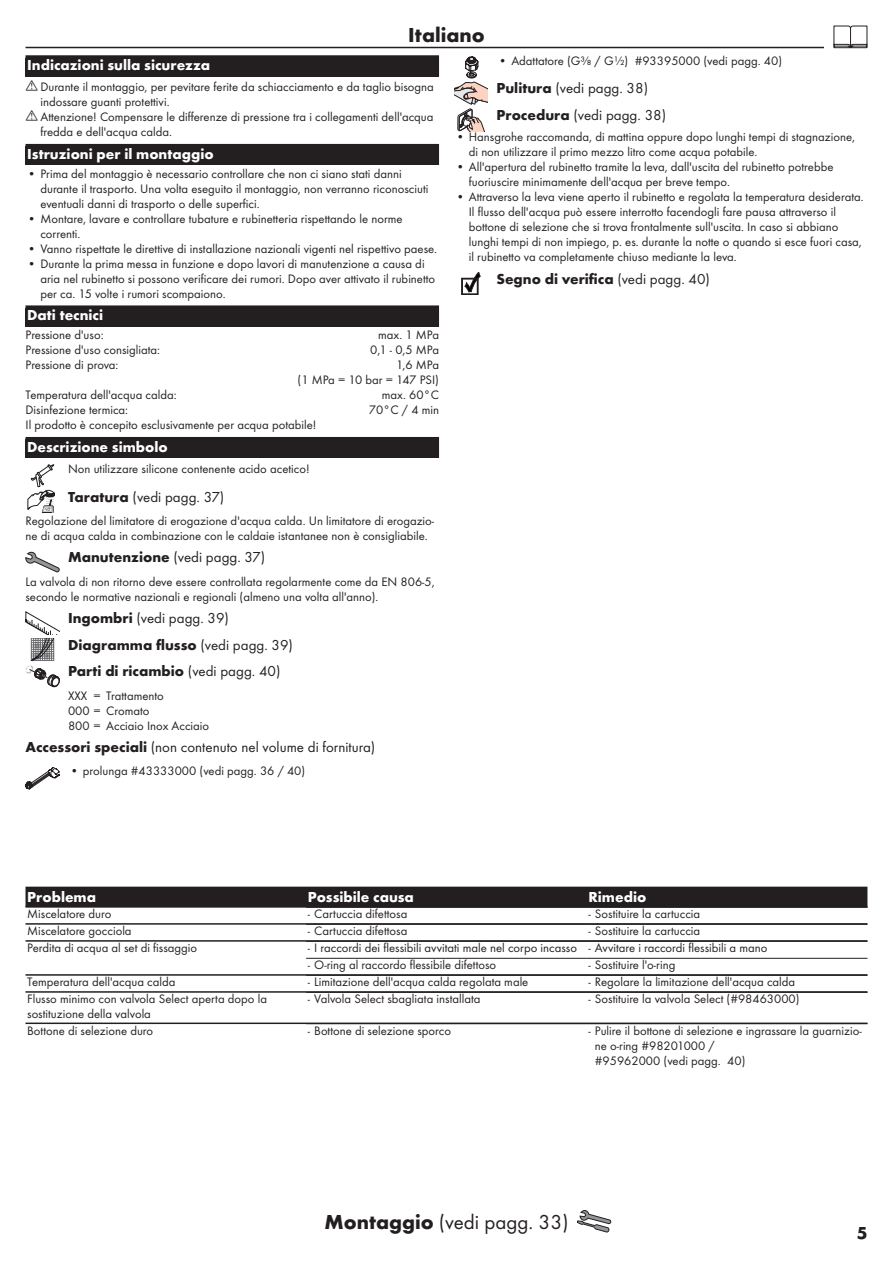
<style>
.page{position:relative;width:893px;height:1263px;background:#fff}
.page>*{position:absolute;margin:0;border:0;box-sizing:border-box;transform-origin:0 0}
.Montage_mit_Symbol_I{font:21px "Futura TOT Boo";color:#231f20}
.Sprache_Rahmenwechse{font:700 21px "Futura TOT";color:#231f20}
.t1{font:700 18px "Futura TOT";color:#231f20}
.Ueberschrift_Grafik{font:15px "Futura TOT Boo";color:#231f20}
.Ueberschrift_Grafik-2{font:700 15px "Futura TOT";color:#231f20}
.Ueberschrift_IT{font:700 15px "Futura TOT";color:#fff}
.Ueberschrift_nach_Gr{font:15px "Futura TOT Boo";color:#231f20}
.Tabelle_Kopf_IT{font:700 15px "Futura TOT";color:#fff}
.Ueberschrift___IT{font:700 15px "Futura TOT";color:#fff}
.Normaltext_nach_Graf{font:12.75px/15px "Futura TOT Boo";color:#231f20}
.Techn__Daten_IT{font:12.75px/15px "Futura TOT Boo";color:#231f20;text-align:right}
.Tabelle_Spalte_A4_IT{font:12.75px/15px "Futura TOT Boo";color:#231f20}
.Farbe_IT{font:12.75px/15px "Futura TOT Boo";color:#231f20}
.Normaltext_Grafik_IT{font:12.75px "Futura TOT Boo";color:#231f20}
.s1{font-family:"Futura TOT";font-weight:700}
.s2{font-family:"Futura TOT Boo";font-weight:400}
</style>
<div class="page">
<hr style="left:26px;top:47px;width:841px;height:1px;background:#231f20">
<div style="left:825px;top:26px;width:51px;height:25px;background:#fff"></div>
<svg style="left:833px;top:26px;width:34px;height:22px"></svg>
<svg style="left:577px;top:1210px;width:34px;height:22px"></svg>
<div style="left:26px;top:55px;width:413px;height:21px;background:#231f20"></div>
<div style="left:26px;top:144px;width:413px;height:21px;background:#231f20"></div>
<div style="left:26px;top:308px;width:413px;height:19px;background:#231f20"></div>
<div style="left:26px;top:305px;width:413px;height:21px;background:#231f20"></div>
<div style="left:26px;top:437px;width:413px;height:21px;background:#231f20"></div>
<svg style="left:27px;top:464px;width:28px;height:49px"></svg>
<svg style="left:26px;top:552px;width:34px;height:20px"></svg>
<svg style="left:26px;top:611px;width:34px;height:76px"></svg>
<svg style="left:26px;top:767px;width:34px;height:22px"></svg>
<svg style="left:454px;top:57px;width:34px;height:74px"></svg>
<svg style="left:462px;top:272px;width:18px;height:23px"></svg>
<div style="left:26px;top:887px;width:841px;height:19px;background:#231f20"></div>
<hr style="left:26px;top:906px;width:841px;height:2px;background:#231f20">
<hr style="left:26px;top:923px;width:841px;height:2px;background:#231f20">
<hr style="left:26px;top:940px;width:841px;height:2px;background:#231f20">
<hr style="left:306px;top:958px;width:281px;height:1px;background:#231f20">
<hr style="left:587px;top:958px;width:280px;height:1px;background:#231f20">
<hr style="left:26px;top:974px;width:841px;height:2px;background:#231f20">
<hr style="left:26px;top:991px;width:841px;height:2px;background:#231f20">
<hr style="left:26px;top:1022px;width:841px;height:2px;background:#231f20">
<p class="Sprache_Rahmenwechse" style="left:408px;top:22px;width:78px">Italiano</p>
<p class="Ueberschrift___IT" style="left:27px;top:56px;width:185px">Indicazioni sulla sicurezza</p>
<p class="Normaltext_nach_Graf" style="left:40px;top:79px;width:395px">Durante il montaggio, per pevitare ferite da schiacciamento e da taglio bisogna indossare guanti protettivi.</p>
<p class="Normaltext_nach_Graf" style="left:40px;top:109px;width:395px">Attenzione! Compensare le differenze di pressione tra i collegamenti dell'acqua fredda e dell'acqua calda.</p>
<p class="Ueberschrift_IT" style="left:27px;top:144px;width:188px">Istruzioni per il montaggio</p>
<p class="Normaltext_nach_Graf" style="left:40px;top:166px;width:389px;text-indent:-13px">• Prima del montaggio è necessario controllare che non ci siano stati danni durante il trasporto. Una volta eseguito il montaggio, non verranno riconosciuti eventuali danni di trasporto o delle superfici.</p>
<p class="Normaltext_nach_Graf" style="left:40px;top:211px;width:364px;text-indent:-13px">• Montare, lavare e controllare tubature e rubinetteria rispettando le norme correnti.</p>
<p class="Normaltext_nach_Graf" style="left:28px;top:241px;width:411px">• Vanno rispettate le direttive di installazione nazionali vigenti nel rispettivo paese.</p>
<p class="Normaltext_nach_Graf" style="left:40px;top:256px;width:396px;text-indent:-13px">• Durante la prima messa in funzione e dopo lavori di manutenzione a causa di aria nel rubinetto si possono verificare dei rumori. Dopo aver attivato il rubinetto per ca. 15 volte i rumori scompaiono.</p>
<p class="Ueberschrift_IT" style="left:27px;top:306px;width:77px">Dati tecnici</p>
<p class="Techn__Daten_IT" style="left:26px;top:327px;width:80px">Pressione d'uso:</p>
<p class="Techn__Daten_IT" style="left:378px;top:327px;width:62px">max. 1 MPa</p>
<p class="Techn__Daten_IT" style="left:26px;top:342px;width:136px">Pressione d'uso consigliata:</p>
<p class="Techn__Daten_IT" style="left:370px;top:342px;width:70px">0,1 - 0,5 MPa</p>
<p class="Techn__Daten_IT" style="left:26px;top:357px;width:95px">Pressione di prova:</p>
<p class="Techn__Daten_IT" style="left:298px;top:357px;width:143px">1,6 MPa<br>(1 MPa = 10 bar = 147 PSI)</p>
<p class="Techn__Daten_IT" style="left:26px;top:387px;width:153px">Temperatura dell'acqua calda:</p>
<p class="Techn__Daten_IT" style="left:382px;top:387px;width:59px">max. 60°C</p>
<p class="Techn__Daten_IT" style="left:26px;top:402px;width:104px">Disinfezione termica:</p>
<p class="Techn__Daten_IT" style="left:369px;top:402px;width:72px">70°C / 4 min</p>
<p class="Techn__Daten_IT" style="left:26px;top:417px;width:292px">Il prodotto è concepito esclusivamente per acqua potabile!</p>
<p class="Ueberschrift_IT" style="left:27px;top:437px;width:142px">Descrizione simbolo</p>
<p class="Normaltext_Grafik_IT" style="left:68px;top:461px;width:243px">Non utilizzare silicone contenente acido acetico!</p>
<p class="Ueberschrift_Grafik" style="left:68px;top:488px;width:158px"><span class="s1">Taratura</span> (vedi pagg. 37)</p>
<p class="Normaltext_nach_Graf" style="left:26px;top:513px;width:410px">Regolazione del limitatore di erogazione d'acqua calda. Un limitatore di erogazio&shy;ne di acqua calda in combinazione con le caldaie istantanee non è consigliabile.</p>
<p class="Ueberschrift_Grafik" style="left:68px;top:548px;width:199px"><span class="s1">Manutenzione</span> (vedi pagg. 37)</p>
<p class="Normaltext_nach_Graf" style="left:26px;top:574px;width:411px">La valvola di non ritorno deve essere controllata regolarmente come da EN 806-5, secondo le normative nazionali e regionali (almeno una volta all'anno).</p>
<p class="Ueberschrift_Grafik" style="left:68px;top:609px;width:162px"><span class="s1">Ingombri</span> (vedi pagg. 39)</p>
<p class="Ueberschrift_Grafik-2" style="left:68px;top:635px;width:226px">Diagramma flusso <span class="s2">(vedi pagg. 39)</span></p>
<p class="Ueberschrift_Grafik-2" style="left:68px;top:662px;width:214px">Parti di ricambio <span class="s2">(vedi pagg. 40)</span></p>
<p class="Farbe_IT" style="left:68px;top:688px;width:143px">XXX = Trattamento<br>000 = Cromato<br>800 = Acciaio Inox Acciaio</p>
<p class="Ueberschrift_nach_Gr" style="left:26px;top:738px;width:351px"><span class="s1">Accessori speciali</span> (non contenuto nel volume di fornitura)</p>
<p class="Normaltext_nach_Graf" style="left:70px;top:763px;width:237px">• prolunga #43333000 (vedi pagg. 36 / 40)</p>
<p class="Normaltext_nach_Graf" style="left:499px;top:53px;width:285px">• Adattatore (G⅜ / G½) #93395000 (vedi pagg. 40)</p>
<p class="Ueberschrift_Grafik" style="left:496px;top:80px;width:153px"><span class="s1">Pulitura</span> (vedi pagg. 38)</p>
<p class="Ueberschrift_Grafik" style="left:496px;top:106px;width:171px"><span class="s1">Procedura</span> (vedi pagg. 38)</p>
<p class="Normaltext_nach_Graf" style="left:469px;top:130px;width:388px;text-indent:-13px">• Hansgrohe raccomanda, di mattina oppure dopo lunghi tempi di stagnazione, di non utilizzare il primo mezzo litro come acqua potabile.</p>
<p class="Normaltext_nach_Graf" style="left:469px;top:160px;width:366px;text-indent:-13px">• All'apertura del rubinetto tramite la leva, dall'uscita del rubinetto potrebbe fuoriuscire minimamente dell'acqua per breve tempo.</p>
<p class="Normaltext_nach_Graf" style="left:469px;top:190px;width:396px;text-indent:-13px">• Attraverso la leva viene aperto il rubinetto e regolata la temperatura desiderata.<br>Il flusso dell'acqua può essere interrotto facendogli fare pausa attraverso il bottone di selezione che si trova frontalmente sull'uscita. In caso si abbiano lunghi tempi di non impiego, p. es. durante la notte o quando si esce fuori casa, il rubinetto va completamente chiuso mediante la leva.</p>
<p class="Ueberschrift_Grafik-2" style="left:496px;top:269px;width:215px">Segno di verifica <span class="s2">(vedi pagg. 40)</span></p>
<p class="Tabelle_Kopf_IT" style="left:27px;top:887px;width:70px">Problema</p>
<p class="Tabelle_Kopf_IT" style="left:308px;top:887px;width:108px">Possibile causa</p>
<p class="Tabelle_Kopf_IT" style="left:588px;top:887px;width:59px">Rimedio</p>
<p class="Tabelle_Spalte_A4_IT" style="left:27px;top:906px;width:86px">Miscelatore duro</p>
<p class="Normaltext_nach_Graf" style="left:308px;top:906px;width:101px">- Cartuccia difettosa</p>
<p class="Normaltext_nach_Graf" style="left:588px;top:906px;width:113px">- Sostituire la cartuccia</p>
<p class="Tabelle_Spalte_A4_IT" style="left:27px;top:923px;width:106px">Miscelatore gocciola</p>
<p class="Normaltext_nach_Graf" style="left:308px;top:923px;width:101px">- Cartuccia difettosa</p>
<p class="Normaltext_nach_Graf" style="left:588px;top:923px;width:113px">- Sostituire la cartuccia</p>
<p class="Tabelle_Spalte_A4_IT" style="left:27px;top:940px;width:171px">Perdita di acqua al set di fissaggio</p>
<p class="Normaltext_nach_Graf" style="left:308px;top:940px;width:271px">- I raccordi dei flessibili avvitati male nel corpo incasso</p>
<p class="Normaltext_nach_Graf" style="left:588px;top:940px;width:180px">- Avvitare i raccordi flessibili a mano</p>
<p class="Normaltext_nach_Graf" style="left:308px;top:957px;width:190px">- O-ring al raccordo flessibile difettoso</p>
<p class="Normaltext_nach_Graf" style="left:588px;top:957px;width:88px">- Sostituire l'o-ring</p>
<p class="Tabelle_Spalte_A4_IT" style="left:27px;top:974px;width:150px">Temperatura dell'acqua calda</p>
<p class="Normaltext_nach_Graf" style="left:308px;top:974px;width:222px">- Limitazione dell'acqua calda regolata male</p>
<p class="Normaltext_nach_Graf" style="left:588px;top:974px;width:208px">- Regolare la limitazione dell'acqua calda</p>
<p class="Tabelle_Spalte_A4_IT" style="left:27px;top:991px;width:241px">Flusso minimo con valvola Select aperta dopo la sostituzione della valvola</p>
<p class="Normaltext_nach_Graf" style="left:308px;top:991px;width:174px">- Valvola Select sbagliata installata</p>
<p class="Normaltext_nach_Graf" style="left:588px;top:991px;width:213px">- Sostituire la valvola Select (#98463000)</p>
<p class="Tabelle_Spalte_A4_IT" style="left:27px;top:1023px;width:127px">Bottone di selezione duro</p>
<p class="Normaltext_nach_Graf" style="left:308px;top:1023px;width:145px">- Bottone di selezione sporco</p>
<p class="Normaltext_nach_Graf" style="left:595px;top:1023px;width:268px;text-indent:-6px">- Pulire il bottone di selezione e ingrassare la guarnizio&shy;ne o-ring #98201000 /<br>#95962000 (vedi pagg. 40)</p>
<p class="Montage_mit_Symbol_I" style="left:324px;top:1209px;width:246px"><span class="s1">Montaggio</span> (vedi pagg. 33)</p>
<h2 class="t1" style="left:857px;top:1222px;width:12px">5</h2>
</div>
